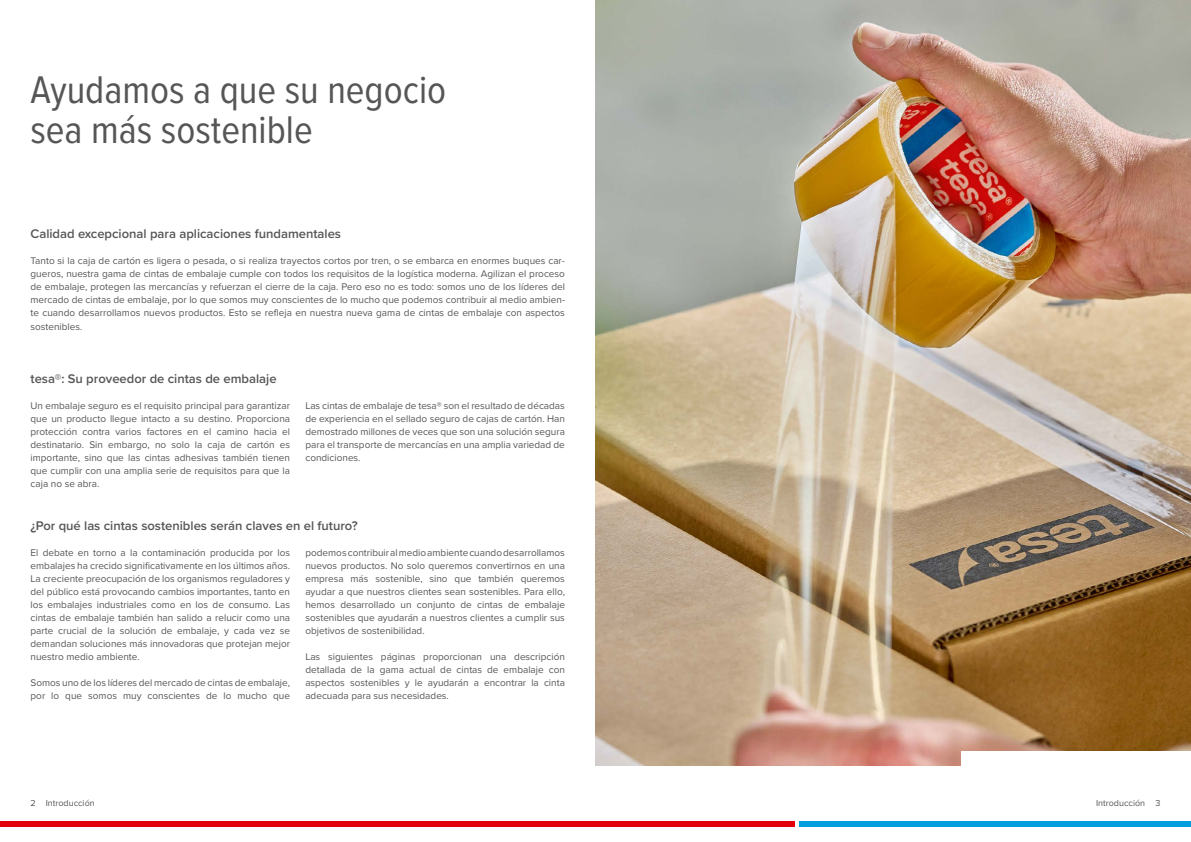
<style>
.page{position:relative;width:1191px;height:842px;background:#fff}
.page>*{position:absolute;margin:0;border:0;box-sizing:border-box;transform-origin:0 0}
.t1{font:40px/40px "Proxima Nova Cond";color:#565655}
.t2{font:600 13px "Proxima Nova";color:#565655}
.t3{font:10px/13px "Proxima Nova";color:#565655;text-align:justify}
.t4{font:9px "Proxima Nova";color:#565655}
</style>
<div class="page">
<img style="left:595px;top:0;width:596px;height:766px">
<div style="left:961px;top:752px;width:230px;height:15px;background:#fff"></div>
<div style="left:0;top:822px;width:794px;height:5px;background:#e3000b"></div>
<div style="left:799px;top:822px;width:392px;height:5px;background:#009ddf"></div>
<h1 class="t1" style="left:30px;top:68px;width:417px">Ayudamos a que su negocio sea más sostenible</h1>
<h2 class="t2" style="left:31px;top:224px;width:312px">Calidad excepcional para aplicaciones fundamentales</h2>
<p class="t3" style="left:31px;top:254px;width:536px">Tanto si la caja de cartón es ligera o pesada, o si realiza trayectos cortos por tren, o se embarca en enormes buques car&shy;gueros, nuestra gama de cintas de embalaje cumple con todos los requisitos de la logística moderna. Agilizan el proceso de embalaje, protegen las mercancías y refuerzan el cierre de la caja. Pero eso no es todo: somos uno de los líderes del mercado de cintas de embalaje, por lo que somos muy conscientes de lo mucho que podemos contribuir al medio ambien&shy;te cuando desarrollamos nuevos productos. Esto se refleja en nuestra nueva gama de cintas de embalaje con aspectos sostenibles.</p>
<h2 class="t2" style="left:31px;top:369px;width:248px">tesa®: Su proveedor de cintas de embalaje</h2>
<p class="t3" style="left:31px;top:399px;width:261px">Un embalaje seguro es el requisito principal para garantizar que un producto llegue intacto a su destino. Proporciona protección contra varios factores en el camino hacia el destinatario. Sin embargo, no solo la caja de cartón es importante, sino que las cintas adhesivas también tienen que cumplir con una amplia serie de requisitos para que la caja no se abra.</p>
<p class="t3" style="left:305px;top:399px;width:261px">Las cintas de embalaje de tesa® son el resultado de décadas de experiencia en el sellado seguro de cajas de cartón. Han demostrado millones de veces que son una solución segura para el transporte de mercancías en una amplia variedad de condiciones.</p>
<h2 class="t2" style="left:31px;top:516px;width:329px">¿Por qué las cintas sostenibles serán claves en el futuro?</h2>
<p class="t3" style="left:31px;top:546px;width:261px">El debate en torno a la contaminación producida por los embalajes ha crecido significativamente en los últimos años.<br>La creciente preocupación de los organismos reguladores y del público está provocando cambios importantes, tanto en los embalajes industriales como en los de consumo. Las cintas de embalaje también han salido a relucir como una parte crucial de la solución de embalaje, y cada vez se demandan soluciones más innovadoras que protejan mejor nuestro medio ambiente.</p>
<p class="t3" style="left:31px;top:676px;width:261px">Somos uno de los líderes del mercado de cintas de embalaje, por lo que somos muy conscientes de lo mucho que</p>
<p class="t3" style="left:305px;top:546px;width:261px">podemos contribuir al medio ambiente cuando desarrollamos nuevos productos. No solo queremos convertirnos en una empresa más sostenible, sino que también queremos ayudar a que nuestros clientes sean sostenibles. Para ello, hemos desarrollado un conjunto de cintas de embalaje sostenibles que ayudarán a nuestros clientes a cumplir sus objetivos de sostenibilidad.</p>
<p class="t3" style="left:305px;top:650px;width:261px">Las siguientes páginas proporcionan una descripción detallada de la gama actual de cintas de embalaje con aspectos sostenibles y le ayudarán a encontrar la cinta adecuada para sus necesidades.</p>
<p class="t4" style="left:31px;top:796px;width:66px">2 Introducción</p>
<p class="t4" style="left:1096px;top:796px;width:66px">Introducción 3</p>
</div>
